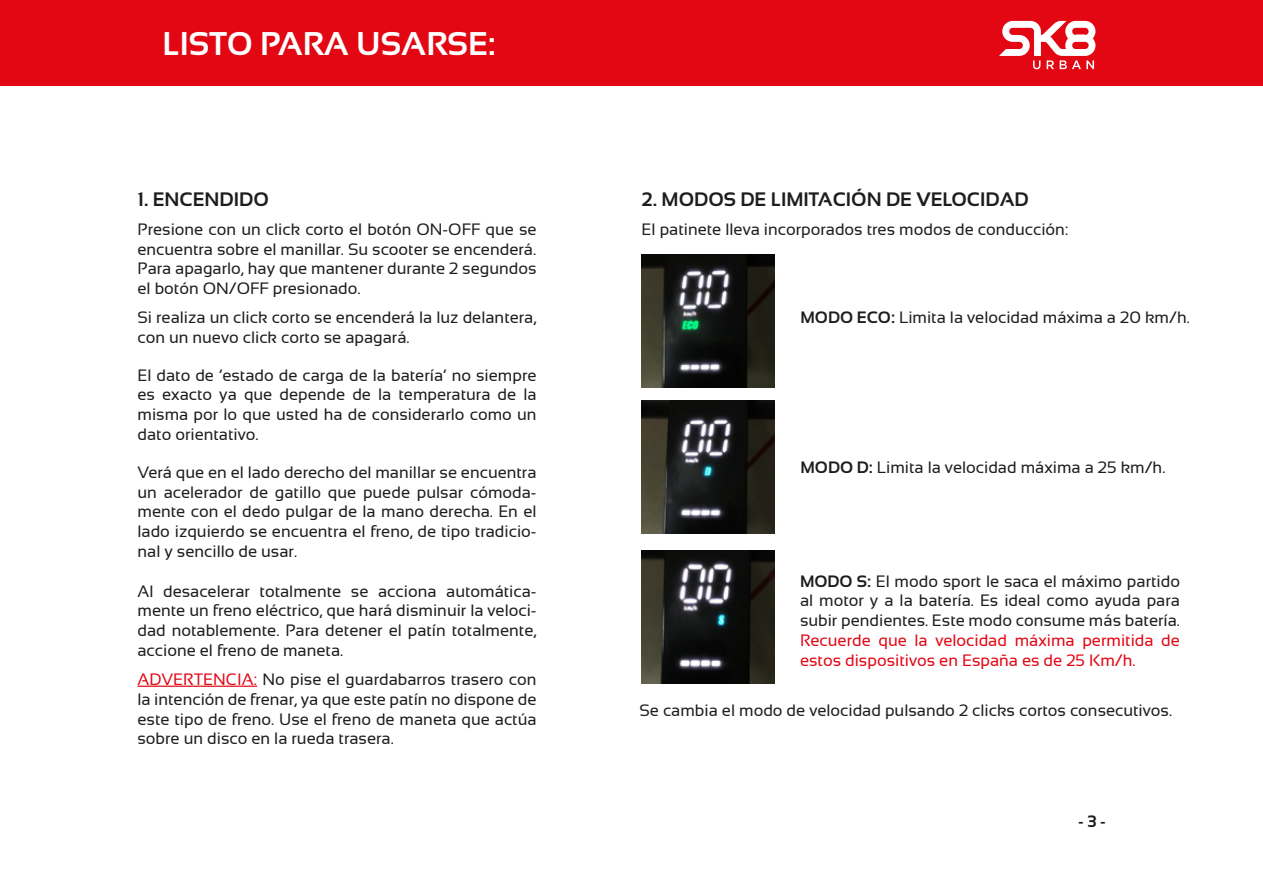
<style>
.page{position:relative;width:1263px;height:893px;background:#fff}
.page>*{position:absolute;margin:0;border:0;box-sizing:border-box;transform-origin:0 0}
.t1{font:700 32.85px "Sansation";color:#fff}
.t2{font:700 19.5px "Sansation";color:#1d1d1b}
.t3{font:16.5px/19.8px "Sansation";color:#1d1d1b;text-align:justify}
.t4{font:16.5px/19.8px "Sansation";color:#e30613}
.t5{font:700 16.5px "Sansation";color:#1d1d1b}
.s1{color:#e30613}
.s2{font-weight:700}
</style>
<div class="page">
<div style="left:0;top:0;width:1263px;height:85px;background:#e30613"></div>
<svg style="left:999px;top:21px;width:96px;height:48px"></svg>
<hr style="left:137px;top:686px;width:120px;height:1px;background:#e30613">
<img style="left:642px;top:254px;width:133px;height:133px">
<img style="left:642px;top:401px;width:133px;height:133px">
<img style="left:642px;top:551px;width:133px;height:133px">
<h1 class="t1" style="left:162px;top:25px;width:335px">LISTO PARA USARSE:</h1>
<p class="t2" style="left:137px;top:188px;width:133px">1. ENCENDIDO</p>
<p class="t3" style="left:137px;top:219px;width:401px">Presione con un click corto el botón ON-OFF que se encuentra sobre el manillar. Su scooter se encenderá.<br>Para apagarlo, hay que mantener durante 2 segundos el botón ON/OFF presionado.</p>
<p class="t3" style="left:137px;top:307px;width:401px">Si realiza un click corto se encenderá la luz delantera, con un nuevo click corto se apagará.</p>
<p class="t3" style="left:137px;top:365px;width:401px">El dato de ‘estado de carga de la batería’ no siempre es exacto ya que depende de la temperatura de la misma por lo que usted ha de considerarlo como un dato orientativo.</p>
<p class="t3" style="left:137px;top:462px;width:401px">Verá que en el lado derecho del manillar se encuentra un acelerador de gatillo que puede pulsar cómoda&shy;mente con el dedo pulgar de la mano derecha. En el lado izquierdo se encuentra el freno, de tipo tradicio&shy;nal y sencillo de usar.</p>
<p class="t3" style="left:137px;top:581px;width:401px">Al desacelerar totalmente se acciona automática&shy;mente un freno eléctrico, que hará disminuir la veloci&shy;dad notablemente. Para detener el patín totalmente, accione el freno de maneta.</p>
<p class="t3" style="left:137px;top:669px;width:401px"><span class="s1">ADVERTENCIA:</span> No pise el guardabarros trasero con la intención de frenar, ya que este patín no dispone de este tipo de freno. Use el freno de maneta que actúa sobre un disco en la rueda trasera.</p>
<p class="t2" style="left:642px;top:189px;width:389px">2. MODOS DE LIMITACIÓN DE VELOCIDAD</p>
<p class="t3" style="left:642px;top:219px;width:428px">El patinete lleva incorporados tres modos de conducción:</p>
<p class="t3" style="left:800px;top:307px;width:391px"><span class="s2">MODO ECO:</span> Limita la velocidad máxima a 20 km/h.</p>
<p class="t3" style="left:800px;top:457px;width:366px"><span class="s2">MODO D:</span> Limita la velocidad máxima a 25 km/h.</p>
<p class="t3" style="left:800px;top:571px;width:381px"><span class="s2">MODO S:</span> El modo sport le saca el máximo partido al motor y a la batería. Es ideal como ayuda para subir pendientes. Este modo consume más batería.</p>
<p class="t4" style="left:800px;top:630px;width:381px">Recuerde que la velocidad máxima permitida de estos dispositivos en España es de 25 Km/h.</p>
<p class="t3" style="left:639px;top:700px;width:534px">Se cambia el modo de velocidad pulsando 2 clicks cortos consecutivos.</p>
<p class="t5" style="left:1078px;top:812px;width:29px">- 3 -</p>
</div>
